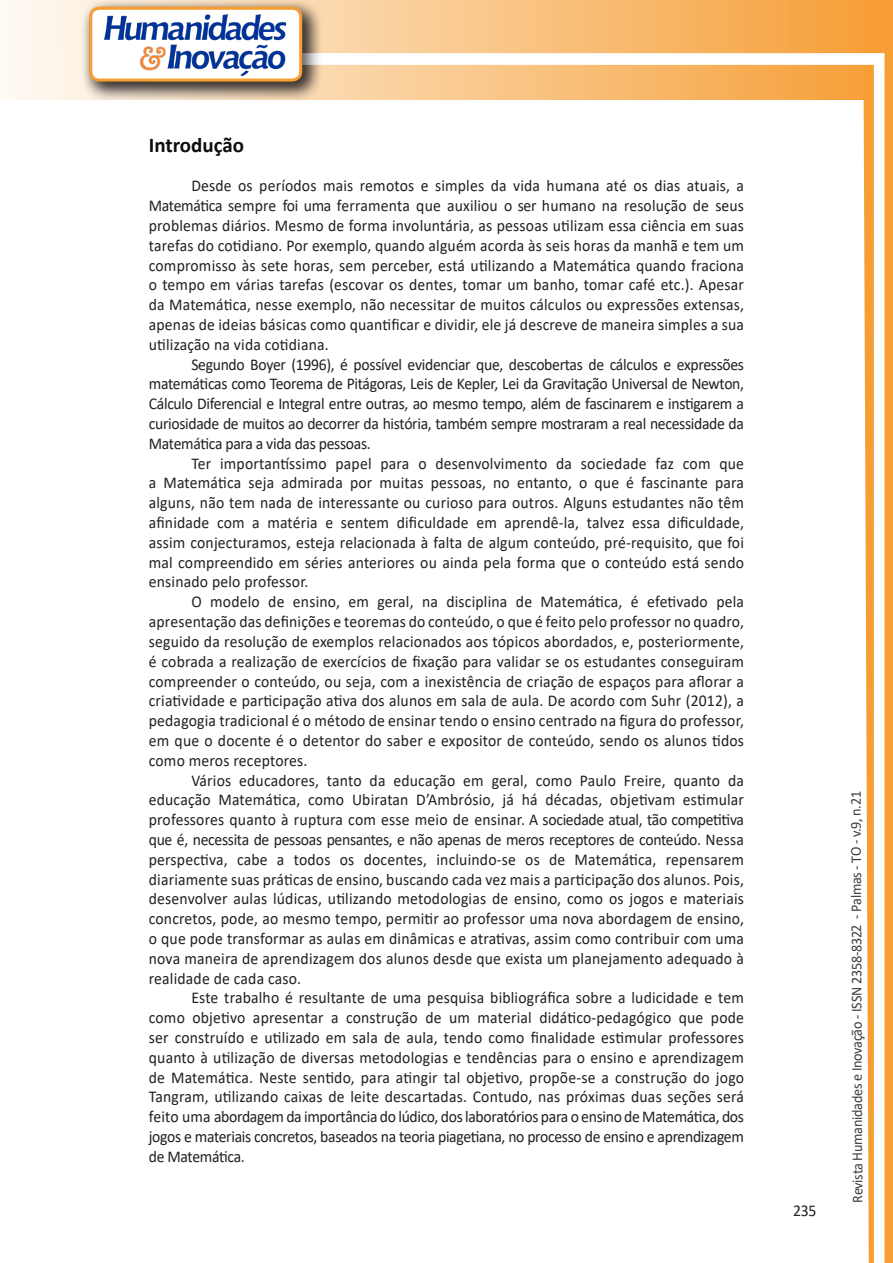
<style>
.page{position:relative;width:893px;height:1263px;background:#fff}
.page>*{position:absolute;margin:0;border:0;box-sizing:border-box;transform-origin:0 0}
.Titulo_2{font:700 21px "Calibri";color:#0d0d0d}
.texto{font:16.5px/19.8px "Calibri";letter-spacing:.01em;color:#231f20;text-align:justify;scale:.95 1}
.t1{font:15px "Calibri";letter-spacing:-.025em;color:#3e3e3f;scale:.95 1}
</style>
<div class="page">
<svg style="left:5px;top:0;width:858px;height:100px;background:#f9c484"></svg>
<div style="left:302px;top:53px;width:582px;height:12px;background:#fff;border:2px solid #fff"></div>
<svg style="left:863px;top:0;width:30px;height:1263px"></svg>
<div style="left:81px;top:0;width:241px;height:102px;background:#231f20;opacity:.75"></div>
<svg style="left:91px;top:8px;width:210px;height:72px"></svg>
<div style="left:89px;top:7px;width:213px;height:75px;border:3px solid #f69e34;border-radius:9px"></div>
<p class="Titulo_2" style="left:149px;top:130px;width:97px">Introdução</p>
<p class="texto" style="left:149px;top:176px;width:628px;text-indent:43px">Desde os períodos mais remotos e simples da vida humana até os dias atuais, a Matemática sempre foi uma ferramenta que auxiliou o ser humano na resolução de seus problemas diários. Mesmo de forma involuntária, as pessoas utilizam essa ciência em suas tarefas do cotidiano. Por exemplo, quando alguém acorda às seis horas da manhã e tem um compromisso às sete horas, sem perceber, está utilizando a Matemática quando fraciona o tempo em várias tarefas (escovar os dentes, tomar um banho, tomar café etc.). Apesar da Matemática, nesse exemplo, não necessitar de muitos cálculos ou expressões extensas, apenas de ideias básicas como quantificar e dividir, ele já descreve de maneira simples a sua utilização na vida cotidiana.</p>
<p class="texto" style="left:149px;top:354px;width:628px;text-indent:43px">Segundo Boyer (1996), é possível evidenciar que, descobertas de cálculos e expressões matemáticas como Teorema de Pitágoras, Leis de Kepler, Lei da Gravitação Universal de Newton, Cálculo Diferencial e Integral entre outras, ao mesmo tempo, além de fascinarem e instigarem a curiosidade de muitos ao decorrer da história, também sempre mostraram a real necessidade da Matemática para a vida das pessoas.</p>
<p class="texto" style="left:149px;top:453px;width:628px;text-indent:43px">Ter importantíssimo papel para o desenvolvimento da sociedade faz com que a Matemática seja admirada por muitas pessoas, no entanto, o que é fascinante para alguns, não tem nada de interessante ou curioso para outros. Alguns estudantes não têm afinidade com a matéria e sentem dificuldade em aprendê-la, talvez essa dificuldade, assim conjecturamos, esteja relacionada à falta de algum conteúdo, pré-requisito, que foi mal compreendido em séries anteriores ou ainda pela forma que o conteúdo está sendo ensinado pelo professor.</p>
<p class="texto" style="left:149px;top:591px;width:628px;text-indent:43px">O modelo de ensino, em geral, na disciplina de Matemática, é efetivado pela apresentação das definições e teoremas do conteúdo, o que é feito pelo professor no quadro, seguido da resolução de exemplos relacionados aos tópicos abordados, e, posteriormente, é cobrada a realização de exercícios de fixação para validar se os estudantes conseguiram compreender o conteúdo, ou seja, com a inexistência de criação de espaços para aflorar a criatividade e participação ativa dos alunos em sala de aula. De acordo com Suhr (2012), a pedagogia tradicional é o método de ensinar tendo o ensino centrado na figura do professor, em que o docente é o detentor do saber e expositor de conteúdo, sendo os alunos tidos como meros receptores.</p>
<p class="texto" style="left:149px;top:770px;width:628px;text-indent:43px">Vários educadores, tanto da educação em geral, como Paulo Freire, quanto da educação Matemática, como Ubiratan D’Ambrósio, já há décadas, objetivam estimular professores quanto à ruptura com esse meio de ensinar. A sociedade atual, tão competitiva que é, necessita de pessoas pensantes, e não apenas de meros receptores de conteúdo. Nessa perspectiva, cabe a todos os docentes, incluindo-se os de Matemática, repensarem diariamente suas práticas de ensino, buscando cada vez mais a participação dos alunos. Pois, desenvolver aulas lúdicas, utilizando metodologias de ensino, como os jogos e materiais concretos, pode, ao mesmo tempo, permitir ao professor uma nova abordagem de ensino, o que pode transformar as aulas em dinâmicas e atrativas, assim como contribuir com uma nova maneira de aprendizagem dos alunos desde que exista um planejamento adequado à realidade de cada caso.</p>
<p class="texto" style="left:149px;top:987px;width:628px;text-indent:43px">Este trabalho é resultante de uma pesquisa bibliográfica sobre a ludicidade e tem como objetivo apresentar a construção de um material didático-pedagógico que pode ser construído e utilizado em sala de aula, tendo como finalidade estimular professores quanto à utilização de diversas metodologias e tendências para o ensino e aprendizagem de Matemática. Neste sentido, para atingir tal objetivo, propõe-se a construção do jogo Tangram, utilizando caixas de leite descartadas. Contudo, nas próximas duas seções será feito uma abordagem da importância do lúdico, dos laboratórios para o ensino de Matemática, dos jogos e materiais concretos, baseados na teoria piagetiana, no processo de ensino e aprendizagem de Matemática.</p>
<p class="texto" style="left:793px;top:1200px;width:26px">235</p>
<p class="t1" style="left:846px;top:1203px;width:435px;rotate:-90deg">Revista Humanidades e Inovação - ISSN 2358-8322 - Palmas - TO - v.9, n.21</p>
</div>
